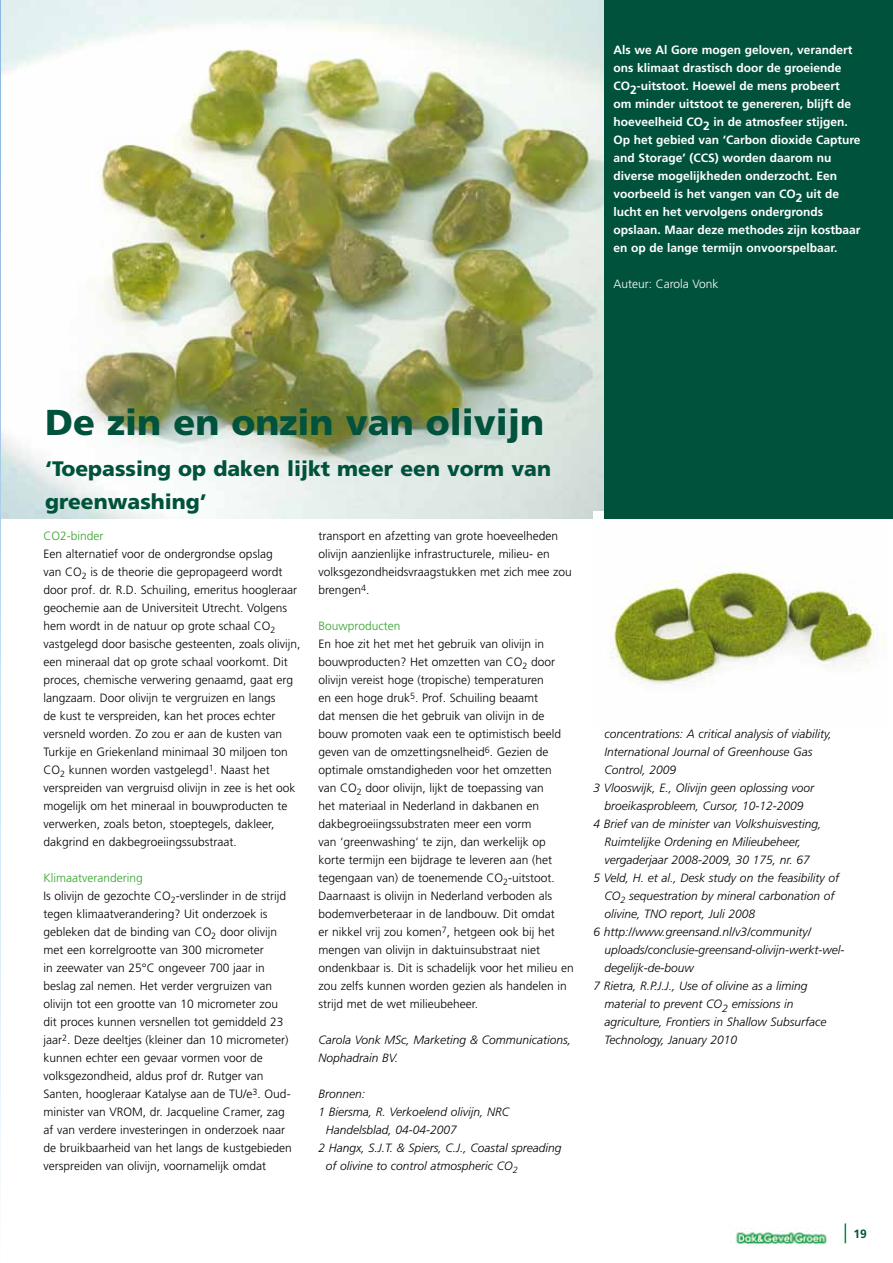
<style>
.page{position:relative;width:893px;height:1263px;background:#fff}
.page>*{position:absolute;margin:0;border:0;box-sizing:border-box;transform-origin:0 0}
.t1{font:900 36px "Frutiger";color:#00523c}
.t2{font:900 21px/33px "Frutiger";color:#00523c}
.t3{font:300 12px/18px "Frutiger";color:#000}
.t4{font:italic 300 12px/18px "Frutiger";color:#000}
.t5{font:700 12px/18px "Frutiger";color:#fff}
.t6{font:300 12px "Frutiger";color:#35a32c}
.t7{font:300 12px "Frutiger";color:#fff}
.t8{font:700 12px "Frutiger";color:#00523c}
.s1{color:#35a32c}
</style>
<div class="page">
<svg style="left:845px;top:1223px;width:1px;height:20px"></svg>
<img style="left:735px;top:1231px;width:92px;height:14px">
<img style="left:1px;top:0;width:604px;height:519px">
<img style="left:593px;top:511px;width:293px;height:174px">
<div style="left:605px;top:0;width:288px;height:519px;background:#00523c"></div>
<img style="left:0;top:0;width:1px;height:732px">
<svg style="left:0;top:732px;width:1px;height:462px"></svg>
<p class="t5" style="left:613px;top:41px;width:249px">Als we Al Gore mogen geloven, verandert ons klimaat drastisch door de groeiende CO2-uitstoot. Hoewel de mens probeert om minder uitstoot te genereren, blijft de hoeveelheid CO2 in de atmosfeer stijgen.<br>Op het gebied van ‘Carbon dioxide Capture and Storage’ (CCS) worden daarom nu diverse mogelijkheden onderzocht. Een voorbeeld is het vangen van CO2 uit de lucht en het vervolgens ondergronds opslaan. Maar deze methodes zijn kostbaar en op de lange termijn onvoorspelbaar.</p>
<p class="t7" style="left:613px;top:277px;width:107px">Auteur: Carola Vonk</p>
<h1 class="t1" style="left:45px;top:400px;width:500px">De zin en onzin van olivijn</h1>
<h2 class="t2" style="left:45px;top:452px;width:507px">‘Toepassing op daken lijkt meer een vorm van greenwashing’</h2>
<p class="t6" style="left:44px;top:529px;width:62px">CO2-binder</p>
<p class="t3" style="left:44px;top:545px;width:258px">Een alternatief voor de ondergrondse opslag<br>van CO<sub>2</sub> is de theorie die gepropageerd wordt door prof. dr. R.D. Schuiling, emeritus hoogleraar geochemie aan de Universiteit Utrecht. Volgens hem wordt in de natuur op grote schaal CO<sub>2 </sub>vastgelegd door basische gesteenten, zoals olivijn, een mineraal dat op grote schaal voorkomt. Dit proces, chemische verwering genaamd, gaat erg langzaam. Door olivijn te vergruizen en langs<br>de kust te verspreiden, kan het proces echter versneld worden. Zo zou er aan de kusten van Turkije en Griekenland minimaal 30 miljoen ton CO<sub>2</sub> kunnen worden vastgelegd<sup>1</sup>. Naast het verspreiden van vergruisd olivijn in zee is het ook mogelijk om het mineraal in bouwproducten te verwerken, zoals beton, stoeptegels, dakleer, dakgrind en dakbegroeiingssubstraat.</p>
<p class="t3" style="left:44px;top:869px;width:250px"><span class="s1">Klimaatverandering<br></span>Is olivijn de gezochte CO<sub>2</sub>-verslinder in de strijd tegen klimaatverandering? Uit onderzoek is gebleken dat de binding van CO<sub>2</sub> door olivijn met een korrelgrootte van 300 micrometer<br>in zeewater van 25°C ongeveer 700 jaar in beslag zal nemen. Het verder vergruizen van olivijn tot een grootte van 10 micrometer zou dit proces kunnen versnellen tot gemiddeld 23 jaar<sup>2</sup>. Deze deeltjes (kleiner dan 10 micrometer) kunnen echter een gevaar vormen voor de volksgezondheid, aldus prof dr. Rutger van Santen, hoogleraar Katalyse aan de TU/e<sup>3</sup>. Oud&shy;minister van VROM, dr. Jacqueline Cramer, zag af van verdere investeringen in onderzoek naar de bruikbaarheid van het langs de kustgebieden verspreiden van olivijn, voornamelijk omdat</p>
<p class="t3" style="left:319px;top:527px;width:255px">transport en afzetting van grote hoeveelheden olivijn aanzienlijke infrastructurele, milieu- en volksgezondheidsvraagstukken met zich mee zou brengen<sup>4</sup>.</p>
<p class="t6" style="left:319px;top:619px;width:83px">Bouwproducten</p>
<p class="t3" style="left:319px;top:635px;width:257px">En hoe zit het met het gebruik van olivijn in bouwproducten? Het omzetten van CO<sub>2</sub> door olivijn vereist hoge (tropische) temperaturen<br>en een hoge druk<sup>5</sup>. Prof. Schuiling beaamt<br>dat mensen die het gebruik van olivijn in de bouw promoten vaak een te optimistisch beeld geven van de omzettingsnelheid<sup>6</sup>. Gezien de optimale omstandigheden voor het omzetten<br>van CO<sub>2</sub> door olivijn, lijkt de toepassing van<br>het materiaal in Nederland in dakbanen en dakbegroeiingssubstraten meer een vorm<br>van ‘greenwashing’ te zijn, dan werkelijk op korte termijn een bijdrage te leveren aan (het tegengaan van) de toenemende CO<sub>2</sub>-uitstoot.<br>Daarnaast is olivijn in Nederland verboden als bodemverbeteraar in de landbouw. Dit omdat<br>er nikkel vrij zou komen<sup>7</sup>, hetgeen ook bij het mengen van olivijn in daktuinsubstraat niet ondenkbaar is. Dit is schadelijk voor het milieu en zou zelfs kunnen worden gezien als handelen in strijd met de wet milieubeheer.</p>
<p class="t4" style="left:319px;top:1031px;width:254px">Carola Vonk MSc, Marketing &amp; Communications,<br>Nophadrain BV.</p>
<p class="t4" style="left:319px;top:1085px;width:48px">Bronnen:</p>
<p class="t4" style="left:319px;top:1103px;width:192px">1 Biersma, R. Verkoelend olivijn, NRC</p>
<p class="t4" style="left:326px;top:1121px;width:133px">Handelsblad, 04-04-2007</p>
<p class="t4" style="left:319px;top:1139px;width:245px">2 Hangx, S.J.T. &amp; Spiers, C.J., Coastal spreading</p>
<p class="t4" style="left:326px;top:1157px;width:194px">of olivine to control atmospheric CO<sub>2</sub></p>
<p class="t4" style="left:604px;top:725px;width:229px">concentrations: A critical analysis of viability,</p>
<p class="t4" style="left:604px;top:743px;width:210px">International Journal of Greenhouse Gas</p>
<p class="t4" style="left:604px;top:761px;width:73px">Control, 2009</p>
<p class="t4" style="left:593px;top:779px;width:222px">3 Vlooswijk, E., Olivijn geen oplossing voor</p>
<p class="t4" style="left:604px;top:797px;width:200px">broeikasprobleem, Cursor, 10-12-2009</p>
<p class="t4" style="left:593px;top:815px;width:230px">4 Brief van de minister van Volkshuisvesting,</p>
<p class="t4" style="left:604px;top:833px;width:198px">Ruimtelijke Ordening en Milieubeheer,</p>
<p class="t4" style="left:604px;top:851px;width:207px">vergaderjaar 2008-2009, 30 175, nr. 67</p>
<p class="t4" style="left:593px;top:869px;width:247px">5 Veld, H. et al., Desk study on the feasibility of</p>
<p class="t4" style="left:604px;top:887px;width:232px">CO<sub>2</sub> sequestration by mineral carbonation of</p>
<p class="t4" style="left:604px;top:905px;width:152px">olivine, TNO report, Juli 2008</p>
<p class="t4" style="left:593px;top:923px;width:219px">6 http://www.greensand.nl/v3/community/</p>
<p class="t4" style="left:604px;top:941px;width:242px">uploads/conclusie-greensand-olivijn-werkt-wel-</p>
<p class="t4" style="left:604px;top:959px;width:91px">degelijk-de-bouw</p>
<p class="t4" style="left:593px;top:977px;width:216px">7 Rietra, R.P.J.J., Use of olivine as a liming</p>
<p class="t4" style="left:604px;top:995px;width:190px">material to prevent CO<sub>2</sub> emissions in</p>
<p class="t4" style="left:604px;top:1013px;width:224px">agriculture, Frontiers in Shallow Subsurface</p>
<p class="t4" style="left:604px;top:1031px;width:134px">Technology, January 2010</p>
<p class="t8" style="left:853px;top:1227px;width:15px">19</p>
</div>
